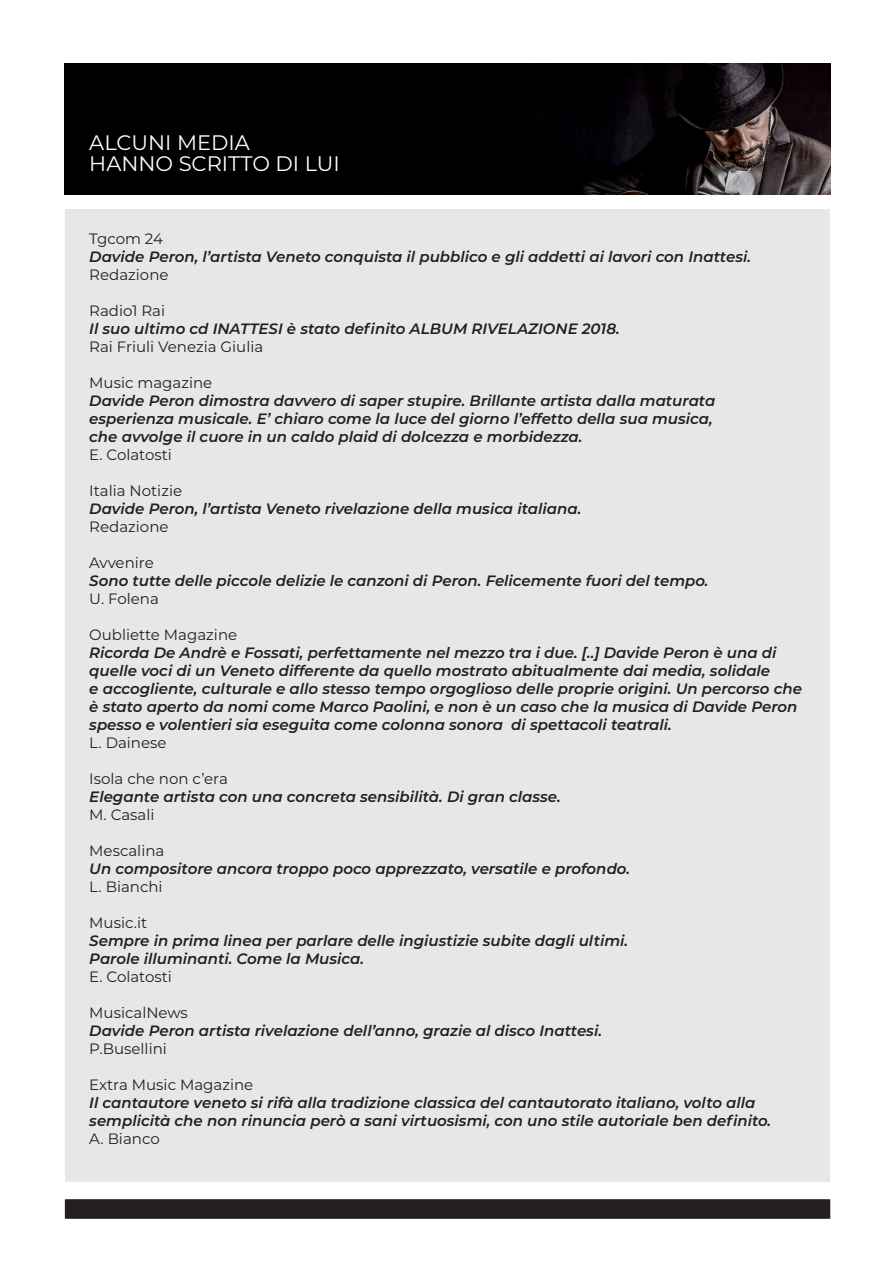
<style>
.page{position:relative;width:893px;height:1263px;background:#fff}
.page>*{position:absolute;margin:0;border:0;box-sizing:border-box;transform-origin:0 0}
.t1{font:21px "Montserrat";color:#fff}
.t2{font:italic 600 15px/18px "Montserrat";color:#231f20}
.t3{font:15px "Montserrat";color:#231f20}
</style>
<div class="page">
<svg style="left:65px;top:1199px;width:765px;height:20px;background:#272324"></svg>
<img style="left:65px;top:64px;width:765px;height:131px">
<div style="left:65px;top:209px;width:764px;height:973px;background:#e6e7e9"></div>
<p class="t1" style="left:89px;top:128px;width:162px">ALCUNI MEDIA</p>
<p class="t1" style="left:89px;top:149px;width:252px">HANNO SCRITTO DI LUI</p>
<p class="t3" style="left:89px;top:228px;width:75px">Tgcom 24</p>
<p class="t2" style="left:89px;top:247px;width:663px">Davide Peron, l’artista Veneto conquista il pubblico e gli addetti ai lavori con Inattesi.</p>
<p class="t3" style="left:89px;top:264px;width:81px">Redazione</p>
<p class="t3" style="left:89px;top:300px;width:77px">Radio1 Rai</p>
<p class="t2" style="left:89px;top:319px;width:532px">Il suo ultimo cd INATTESI è stato definito ALBUM RIVELAZIONE 2018.</p>
<p class="t3" style="left:89px;top:336px;width:175px">Rai Friuli Venezia Giulia</p>
<p class="t3" style="left:89px;top:372px;width:125px">Music magazine</p>
<p class="t2" style="left:89px;top:391px;width:628px">Davide Peron dimostra davvero di saper stupire. Brillante artista dalla maturata</p>
<p class="t2" style="left:89px;top:409px;width:625px">esperienza musicale. E’ chiaro come la luce del giorno l’effetto della sua musica,</p>
<p class="t2" style="left:89px;top:427px;width:495px">che avvolge il cuore in un caldo plaid di dolcezza e morbidezza.</p>
<p class="t3" style="left:89px;top:444px;width:84px">E. Colatosti</p>
<p class="t3" style="left:89px;top:480px;width:94px">Italia Notizie</p>
<p class="t2" style="left:89px;top:499px;width:494px">Davide Peron, l’artista Veneto rivelazione della musica italiana.</p>
<p class="t3" style="left:89px;top:516px;width:81px">Redazione</p>
<p class="t3" style="left:89px;top:552px;width:66px">Avvenire</p>
<p class="t2" style="left:89px;top:571px;width:621px">Sono tutte delle piccole delizie le canzoni di Peron. Felicemente fuori del tempo.</p>
<p class="t3" style="left:89px;top:588px;width:71px">U. Folena</p>
<p class="t3" style="left:89px;top:624px;width:149px">Oubliette Magazine</p>
<p class="t2" style="left:89px;top:643px;width:689px">Ricorda De Andrè e Fossati, perfettamente nel mezzo tra i due. [..] Davide Peron è una di</p>
<p class="t2" style="left:89px;top:661px;width:682px">quelle voci di un Veneto differente da quello mostrato abitualmente dai media, solidale</p>
<p class="t2" style="left:89px;top:679px;width:714px">e accogliente, culturale e allo stesso tempo orgoglioso delle proprie origini. Un percorso che è stato aperto da nomi come Marco Paolini, e non è un caso che la musica di Davide Peron spesso e volentieri sia eseguita come colonna sonora di spettacoli teatrali.</p>
<p class="t3" style="left:89px;top:732px;width:79px">L. Dainese</p>
<p class="t3" style="left:89px;top:768px;width:140px">Isola che non c’era</p>
<p class="t2" style="left:89px;top:787px;width:473px">Elegante artista con una concreta sensibilità. Di gran classe.</p>
<p class="t3" style="left:89px;top:804px;width:67px">M. Casali</p>
<p class="t3" style="left:89px;top:840px;width:77px">Mescalina</p>
<p class="t2" style="left:89px;top:859px;width:542px">Un compositore ancora troppo poco apprezzato, versatile e profondo.</p>
<p class="t3" style="left:89px;top:876px;width:75px">L. Bianchi</p>
<p class="t3" style="left:89px;top:912px;width:59px">Music.it</p>
<p class="t2" style="left:89px;top:931px;width:540px">Sempre in prima linea per parlare delle ingiustizie subite dagli ultimi.</p>
<p class="t2" style="left:89px;top:949px;width:276px">Parole illuminanti. Come la Musica.</p>
<p class="t3" style="left:89px;top:966px;width:84px">E. Colatosti</p>
<p class="t3" style="left:89px;top:1002px;width:100px">MusicalNews</p>
<p class="t2" style="left:89px;top:1021px;width:514px">Davide Peron artista rivelazione dell’anno, grazie al disco Inattesi.</p>
<p class="t3" style="left:89px;top:1038px;width:79px">P.Busellini</p>
<p class="t3" style="left:89px;top:1074px;width:166px">Extra Music Magazine</p>
<p class="t2" style="left:89px;top:1093px;width:668px">Il cantautore veneto si rifà alla tradizione classica del cantautorato italiano, volto alla</p>
<p class="t2" style="left:89px;top:1111px;width:683px">semplicità che non rinuncia però a sani virtuosismi, con uno stile autoriale ben definito.</p>
<p class="t3" style="left:89px;top:1128px;width:72px">A. Bianco</p>
</div>
